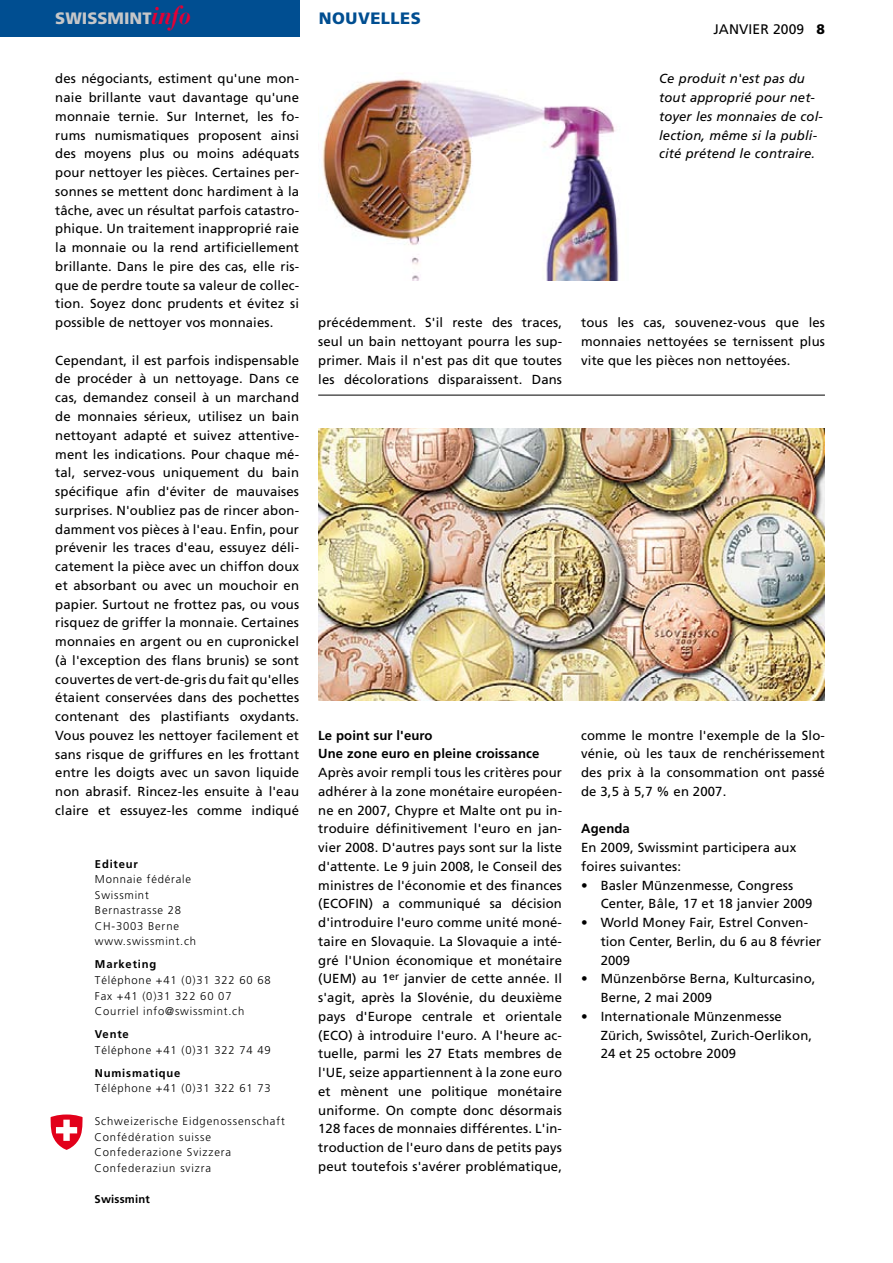
<style>
.page{position:relative;width:893px;height:1263px;background:#fff}
.page>*{position:absolute;margin:0;border:0;box-sizing:border-box;transform-origin:0 0}
.t1{font:900 16.5px "Frutiger";color:#c5c6c8}
.t2{font:900 16.5px "Frutiger";letter-spacing:.03em;color:#004e91}
.t3{font:13.8px "Frutiger";letter-spacing:.01em;color:#000}
.t4{font:13.2px/18.8px "Frutiger";letter-spacing:.01em;color:#000;text-align:justify}
.t5{font:italic 13.2px/18.8px "Frutiger";letter-spacing:.01em;color:#000}
.t6{font:700 13.2px/18.8px "Frutiger";letter-spacing:.01em;color:#000}
.t7{font:300 11.25px/15.5px "Frutiger";letter-spacing:.07em;color:#000}
.t8{font:700 11.25px "Frutiger";letter-spacing:.07em;color:#000}
.t9{font:700 11.25px "Frutiger";letter-spacing:.015em;color:#000}
.s1{font-family:"Bauer Bodoni";font-weight:700;font-style:italic;font-size:25.5px;color:#e20036}
.s2{font-weight:900}
</style>
<div class="page">
<div style="left:0;top:0;width:299px;height:36px;background:#004e91"></div>
<img style="left:322px;top:79px;width:297px;height:202px">
<img style="left:318px;top:428px;width:507px;height:273px">
<svg style="left:51px;top:1114px;width:32px;height:36px"></svg>
<hr style="left:318px;top:395px;width:507px;height:1px;background:#000">
<p class="t1" style="left:55px;top:9px;width:138px">SWISSMINT<span class="s1">info</span></p>
<p class="t4" style="left:55px;top:69px;width:245px">des négociants, estiment qu'une mon&shy;naie brillante vaut davantage qu'une monnaie ternie. Sur Internet, les fo&shy;rums numismatiques proposent ainsi des moyens plus ou moins adéquats pour nettoyer les pièces. Certaines per&shy;sonnes se mettent donc hardiment à la tâche, avec un résultat parfois catastro&shy;phique. Un traitement inapproprié raie la monnaie ou la rend artificiellement brillante. Dans le pire des cas, elle ris&shy;que de perdre toute sa valeur de collec&shy;tion. Soyez donc prudents et évitez si possible de nettoyer vos monnaies.</p>
<p class="t4" style="left:55px;top:351px;width:245px">Cependant, il est parfois indispensable de procéder à un nettoyage. Dans ce cas, demandez conseil à un marchand de monnaies sérieux, utilisez un bain nettoyant adapté et suivez attentive&shy;ment les indications. Pour chaque mé&shy;tal, servez-vous uniquement du bain spécifique afin d'éviter de mauvaises surprises. N'oubliez pas de rincer abon&shy;damment vos pièces à l'eau. Enfin, pour prévenir les traces d'eau, essuyez déli&shy;catement la pièce avec un chiffon doux et absorbant ou avec un mouchoir en papier. Surtout ne frottez pas, ou vous risquez de griffer la monnaie. Certaines monnaies en argent ou en cupronickel (à l'exception des flans brunis) se sont couvertes de vert-de-gris du fait qu'elles étaient conservées dans des pochettes contenant des plastifiants oxydants.<br>Vous pouvez les nettoyer facilement et sans risque de griffures en les frottant entre les doigts avec un savon liquide non abrasif. Rincez-les ensuite à l'eau claire et essuyez-les comme indiqué</p>
<p class="t8" style="left:95px;top:857px;width:44px">Editeur</p>
<p class="t7" style="left:95px;top:872px;width:103px">Monnaie fédérale<br>Swissmint<br>Bernastrasse 28<br>CH-3003 Berne www.swissmint.ch</p>
<p class="t8" style="left:95px;top:958px;width:63px">Marketing</p>
<p class="t7" style="left:95px;top:972px;width:177px">Téléphone +41 (0)31 322 60 68<br>Fax +41 (0)31 322 60 07<br>Courriel info@swissmint.ch</p>
<p class="t8" style="left:95px;top:1027px;width:35px">Vente</p>
<p class="t7" style="left:95px;top:1042px;width:177px">Téléphone +41 (0)31 322 74 49</p>
<p class="t8" style="left:95px;top:1066px;width:87px">Numismatique</p>
<p class="t7" style="left:95px;top:1080px;width:177px">Téléphone +41 (0)31 322 61 73</p>
<p class="t7" style="left:95px;top:1114px;width:192px">Schweizerisch e Eidgenossenschaft<br>C onfédératio n suisse<br>C onfederazione Svizzera<br>C onfederaziu n svizra</p>
<p class="t9" style="left:95px;top:1192px;width:57px">Swissmint</p>
<p class="t2" style="left:319px;top:8px;width:104px">NOUVELLES</p>
<p class="t3" style="left:713px;top:21px;width:113px">JANVIER 2009 <span class="s2">8</span></p>
<p class="t5" style="left:659px;top:69px;width:165px">Ce produit n'est pas du tout approprié pour net&shy;toyer les monnaies de col&shy;lection, même si la publi&shy;cité prétend le contraire.</p>
<p class="t4" style="left:318px;top:313px;width:245px">précédemment. S'il reste des traces, seul un bain nettoyant pourra les sup&shy;primer. Mais il n'est pas dit que toutes les décolorations disparaissent. Dans</p>
<p class="t4" style="left:581px;top:313px;width:245px">tous les cas, souvenez-vous que les monnaies nettoyées se ternissent plus vite que les pièces non nettoyées.</p>
<p class="t6" style="left:318px;top:725px;width:223px">Le point sur l'euro<br>Une zone euro en pleine croissance</p>
<p class="t4" style="left:318px;top:763px;width:245px">Après avoir rempli tous les critères pour adhérer à la zone monétaire européen&shy;ne en 2007, Chypre et Malte ont pu in&shy;troduire définitivement l'euro en jan&shy;vier 2008. D'autres pays sont sur la liste d'attente. Le 9 juin 2008, le Conseil des ministres de l'économie et des finances (ECOFIN) a communiqué sa décision d'introduire l'euro comme unité moné&shy;taire en Slovaquie. La Slovaquie a inté&shy;gré l'Union économique et monétaire (UEM) au 1<sup>er</sup> janvier de cette année. Il s'agit, après la Slovénie, du deuxième pays d'Europe centrale et orientale (ECO) à introduire l'euro. A l'heure ac&shy;tuelle, parmi les 27 Etats membres de l'UE, seize appartiennent à la zone euro et mènent une politique monétaire uniforme. On compte donc désormais 128 faces de monnaies différentes. L'in&shy;troduction de l'euro dans de petits pays peut toutefois s'avérer problématique,</p>
<p class="t4" style="left:581px;top:725px;width:245px">comme le montre l'exemple de la Slo&shy;vénie, où les taux de renchérissement des prix à la consommation ont passé de 3,5 à 5,7 % en 2007.</p>
<p class="t6" style="left:581px;top:819px;width:50px">Agenda</p>
<p class="t4" style="left:581px;top:838px;width:217px">En 2009, Swissmint participera aux foires suivantes:</p>
<p class="t4" style="left:601px;top:875px;width:213px;text-indent:-20px">• Basler Münzenmesse, Congress<br>Center, Bâle, 17 et 18 janvier 2009</p>
<p class="t4" style="left:601px;top:913px;width:222px;text-align:left;text-indent:-20px">• World Money Fair, Estrel Conven&shy;tion Center, Berlin, du 6 au 8 février<br>2009</p>
<p class="t4" style="left:601px;top:969px;width:216px;text-indent:-20px">• Münzenbörse Berna, Kulturcasino,<br>Berne, 2 mai 2009</p>
<p class="t4" style="left:601px;top:1007px;width:213px;text-align:left;text-indent:-20px">• Internationale Münzenmesse<br>Zürich, Swissôtel, Zurich-Oerlikon,<br>24 et 25 octobre 2009</p>
</div>
